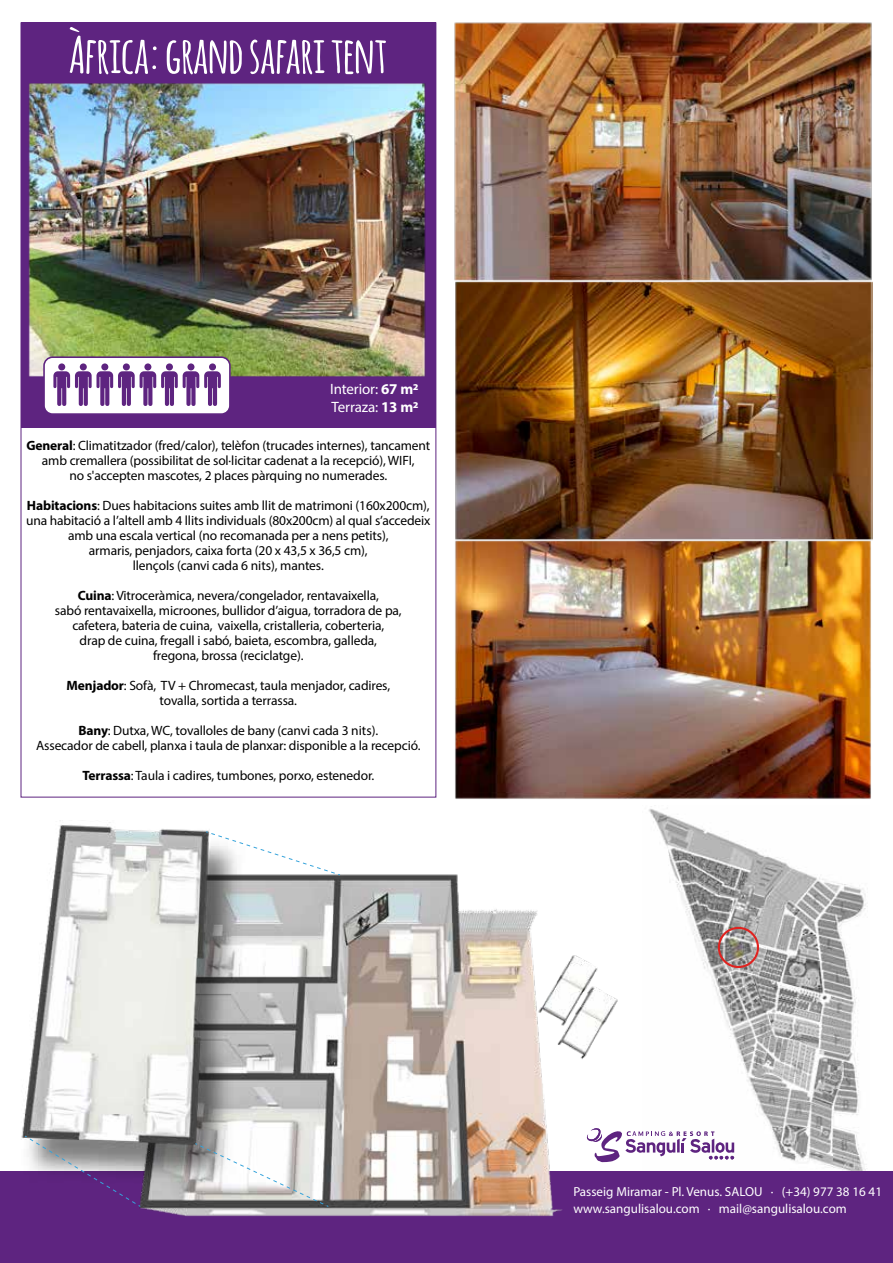
<style>
.page{position:relative;width:893px;height:1263px;background:#fff}
.page>*{position:absolute;margin:0;border:0;box-sizing:border-box;transform-origin:0 0}
.t1{font:700 50.25px "Amatic";color:#fff}
.t2{font:15px/18px "Myriad Pro";letter-spacing:-.01em;color:#fff}
.t3{font:13.5px/15px "Myriad Pro";letter-spacing:-.01em;color:#010000;text-align:center}
.t4{font:13.05px/17.2px "Myriad Pro";color:#fff}
.s1{font-weight:700}
.s2{color:#000}
</style>
<div class="page">
<img style="left:648px;top:809px;width:218px;height:362px">
<div style="left:718px;top:927px;width:41px;height:41px;border:2px solid #df2320;border-radius:50%"></div>
<div style="left:0;top:1171px;width:893px;height:92px;background:#5e2480"></div>
<svg style="left:621px;top:1127px;width:113px;height:35px"></svg>
<div style="left:21px;top:23px;width:415px;height:405px;background:#5e2480"></div>
<img style="left:20px;top:56px;width:417px;height:346px">
<div style="left:44px;top:357px;width:186px;height:57px;background:#fff;border-radius:9px"></div>
<div style="left:43px;top:356px;width:188px;height:59px;border:2px solid #5e2480;border-radius:9px"></div>
<div style="left:80px;top:363px;width:7px;height:7px;background:#5e2480;border-radius:50%"></div>
<div style="left:58px;top:363px;width:7px;height:7px;background:#5e2480;border-radius:50%"></div>
<div style="left:123px;top:363px;width:7px;height:7px;background:#5e2480;border-radius:50%"></div>
<div style="left:144px;top:363px;width:7px;height:7px;background:#5e2480;border-radius:50%"></div>
<div style="left:101px;top:363px;width:7px;height:7px;background:#5e2480;border-radius:50%"></div>
<div style="left:187px;top:363px;width:7px;height:7px;background:#5e2480;border-radius:50%"></div>
<div style="left:209px;top:363px;width:7px;height:7px;background:#5e2480;border-radius:50%"></div>
<svg style="left:53px;top:371px;width:168px;height:35px"></svg>
<div style="left:166px;top:363px;width:7px;height:7px;background:#5e2480;border-radius:50%"></div>
<img style="left:454px;top:22px;width:419px;height:268px">
<img style="left:454px;top:268px;width:418px;height:221px">
<img style="left:428px;top:489px;width:445px;height:310px">
<img style="left:140px;top:874px;width:481px;height:343px">
<img style="left:21px;top:820px;width:231px;height:372px">
<svg style="left:205px;top:831px;width:136px;height:45px"></svg>
<svg style="left:194px;top:1142px;width:136px;height:66px"></svg>
<svg style="left:24px;top:1135px;width:118px;height:73px"></svg>
<h1 class="t1" style="left:69px;top:19px;width:319px">ÀFRICA: GRAND SAFARI TENT</h1>
<p class="t2" style="left:330px;top:380px;width:90px">Interior: <span class="s1">67 m2<br></span>Terraza: <span class="s1">13 m2</span></p>
<p class="t3" style="left:26px;top:438px;width:405px"><span class="s1">General</span>: Climatitzador (fred/calor), telèfon (trucades internes), tancament amb cremallera (possibilitat de sol·licitar cadenat a la recepció), <span class="s2">WIFI,<br>no s'accepten mascotes, 2</span> places pàrquing no numerades.</p>
<p class="t3" style="left:26px;top:498px;width:406px"><span class="s1">Habitacions</span>: Dues habitacions suites amb llit de matrimoni (160x200cm), una habitació a l’altell amb 4 llits individuals (80x200cm) al qual s’accedeix amb una escala vertical (no recomanada per a nens petits),<br>armaris, penjadors, caixa forta (<span class="s2">20 x 43,5 x 36,5 cm</span>),<br>llençols (canvi cada 6 nits), mantes.</p>
<p class="t3" style="left:55px;top:588px;width:348px"><span class="s1">Cuina</span>: Vitroceràmica, nevera/congelador, rentavaixella,<br>sabó rentavaixella, microones, bullidor d’aigua, torradora de pa, cafetera, bateria de cuina, vaixella, cristalleria, coberteria,<br>drap de cuina, fregall i sabó, baieta, escombra, galleda,<br>fregona, brossa (reciclatge).</p>
<p class="t3" style="left:66px;top:678px;width:325px"><span class="s1">Menjador</span>: Sofà, <span class="s2">TV + Chromecast</span>, taula menjador, cadires, tovalla, sortida a terrassa.</p>
<p class="t3" style="left:36px;top:723px;width:386px"><span class="s1">Bany</span>: Dutxa, WC, tovalloles de bany (canvi cada 3 nits).<br>Assecador de cabell, planxa i taula de planxar: disponible a la recepció.</p>
<p class="t3" style="left:82px;top:768px;width:294px"><span class="s1">Terrassa</span>: Taula i cadires, tumbones, porxo, estenedor.</p>
<p class="t4" style="left:573px;top:1182px;width:310px">Passeig Miramar - Pl. Venus. SALOU · (+34) 977 38 16 41 www.sangulisalou.com · mail@sangulisalou.com</p>
</div>
